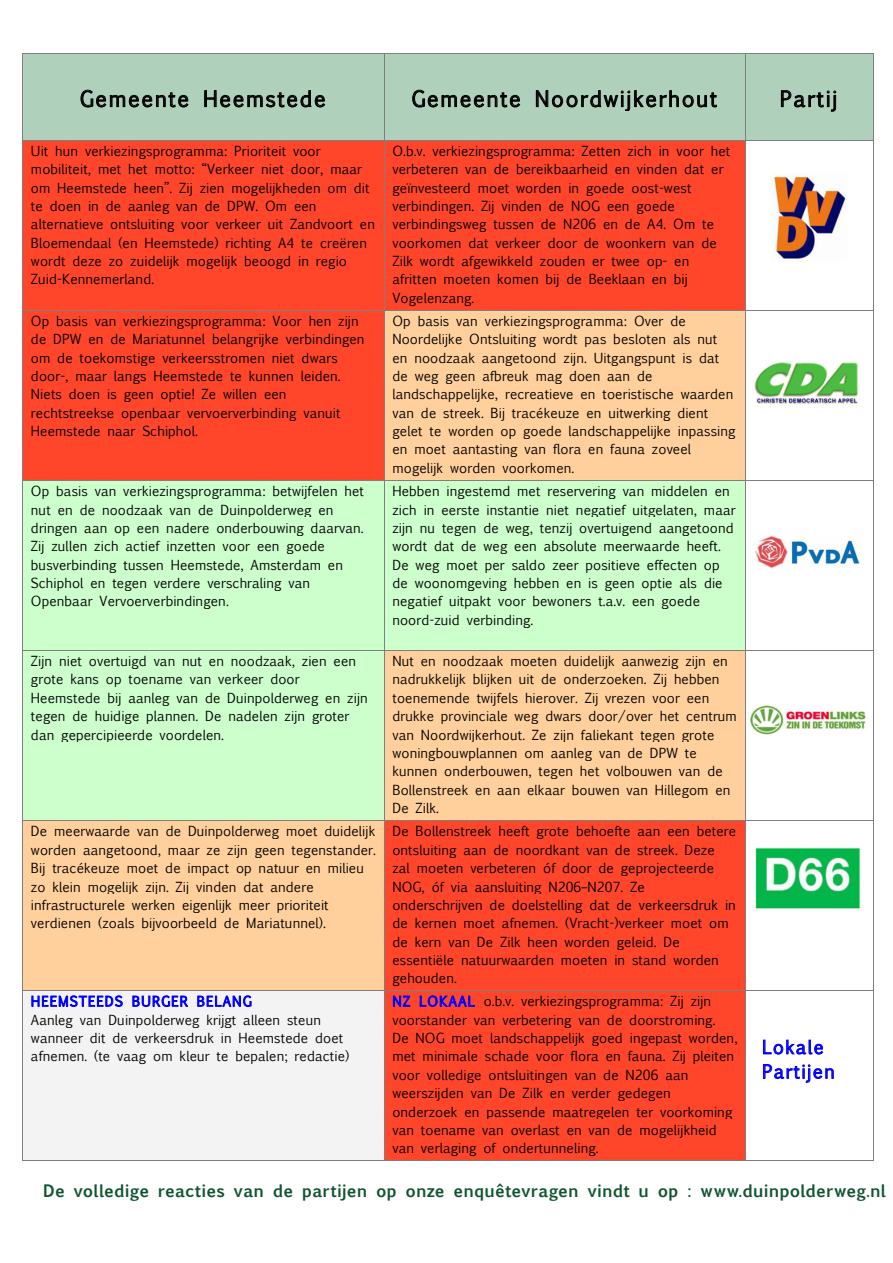
<style>
.page{position:relative;width:893px;height:1263px;background:#fff}
.page>*{position:absolute;margin:0;border:0;box-sizing:border-box;transform-origin:0 0}
.t1{font:20.85px "Euphemia UCAS";letter-spacing:.085em;color:#000}
.t2{font:18px/24.5px "Euphemia UCAS";letter-spacing:.085em;color:#00f}
.t3{font:700 16.5px "Euphemia UCAS";letter-spacing:.005em;color:#105432}
.t4{font:13.35px/18.5px "Euphemia UCAS";letter-spacing:.005em;color:#000}
.s1{color:#00f}
</style>
<div class="page">
<div style="left:23px;top:54px;width:361px;height:86px;background:#afd0bb"></div>
<svg style="left:81px;top:90px;width:108px;height:18px"></svg>
<svg style="left:204px;top:90px;width:121px;height:18px"></svg>
<div style="left:384px;top:54px;width:362px;height:86px;background:#afd0bb"></div>
<svg style="left:412px;top:90px;width:108px;height:18px"></svg>
<svg style="left:536px;top:90px;width:181px;height:21px"></svg>
<div style="left:746px;top:54px;width:127px;height:86px;background:#afd0bb"></div>
<svg style="left:781px;top:90px;width:55px;height:22px"></svg>
<hr style="left:23px;top:53px;width:361px;height:1px;background:#7f7f7f">
<hr style="left:384px;top:53px;width:361px;height:1px;background:#7f7f7f">
<hr style="left:746px;top:53px;width:127px;height:1px;background:#7f7f7f">
<hr style="left:22px;top:54px;width:1px;height:86px;background:#7f7f7f">
<hr style="left:384px;top:54px;width:1px;height:86px;background:#7f7f7f">
<hr style="left:745px;top:54px;width:1px;height:86px;background:#7f7f7f">
<hr style="left:873px;top:54px;width:1px;height:86px;background:#7f7f7f">
<div style="left:23px;top:140px;width:361px;height:170px;background:#ff452a"></div>
<div style="left:384px;top:140px;width:362px;height:170px;background:#ff452a"></div>
<hr style="left:23px;top:140px;width:361px;height:1px;background:#7f7f7f">
<hr style="left:384px;top:140px;width:361px;height:1px;background:#7f7f7f">
<hr style="left:746px;top:140px;width:127px;height:1px;background:#7f7f7f">
<hr style="left:22px;top:140px;width:1px;height:170px;background:#7f7f7f">
<hr style="left:384px;top:140px;width:1px;height:170px;background:#7f7f7f">
<hr style="left:745px;top:140px;width:1px;height:170px;background:#7f7f7f">
<hr style="left:873px;top:140px;width:1px;height:170px;background:#7f7f7f">
<div style="left:23px;top:311px;width:361px;height:169px;background:#ff452a"></div>
<div style="left:384px;top:311px;width:362px;height:169px;background:#ffcf9c"></div>
<hr style="left:23px;top:310px;width:361px;height:1px;background:#7f7f7f">
<hr style="left:384px;top:310px;width:361px;height:1px;background:#7f7f7f">
<hr style="left:746px;top:310px;width:127px;height:1px;background:#7f7f7f">
<hr style="left:22px;top:311px;width:1px;height:169px;background:#7f7f7f">
<hr style="left:384px;top:311px;width:1px;height:169px;background:#7f7f7f">
<hr style="left:745px;top:311px;width:1px;height:169px;background:#7f7f7f">
<hr style="left:873px;top:311px;width:1px;height:169px;background:#7f7f7f">
<div style="left:23px;top:481px;width:361px;height:169px;background:#cfc"></div>
<div style="left:384px;top:481px;width:362px;height:169px;background:#cfc"></div>
<hr style="left:23px;top:480px;width:361px;height:1px;background:#7f7f7f">
<hr style="left:384px;top:480px;width:361px;height:1px;background:#7f7f7f">
<hr style="left:746px;top:480px;width:127px;height:1px;background:#7f7f7f">
<hr style="left:22px;top:481px;width:1px;height:169px;background:#7f7f7f">
<hr style="left:384px;top:481px;width:1px;height:169px;background:#7f7f7f">
<hr style="left:745px;top:481px;width:1px;height:169px;background:#7f7f7f">
<hr style="left:873px;top:481px;width:1px;height:169px;background:#7f7f7f">
<div style="left:23px;top:651px;width:361px;height:169px;background:#cfc"></div>
<div style="left:384px;top:651px;width:362px;height:169px;background:#ffcf9c"></div>
<hr style="left:23px;top:650px;width:361px;height:1px;background:#7f7f7f">
<hr style="left:384px;top:650px;width:361px;height:1px;background:#7f7f7f">
<hr style="left:746px;top:650px;width:127px;height:1px;background:#7f7f7f">
<hr style="left:22px;top:651px;width:1px;height:169px;background:#7f7f7f">
<hr style="left:384px;top:651px;width:1px;height:169px;background:#7f7f7f">
<hr style="left:745px;top:651px;width:1px;height:169px;background:#7f7f7f">
<hr style="left:873px;top:651px;width:1px;height:169px;background:#7f7f7f">
<div style="left:23px;top:821px;width:361px;height:169px;background:#ffcf9c"></div>
<div style="left:384px;top:821px;width:362px;height:169px;background:#ff452a"></div>
<hr style="left:23px;top:820px;width:361px;height:1px;background:#7f7f7f">
<hr style="left:384px;top:820px;width:361px;height:1px;background:#7f7f7f">
<hr style="left:746px;top:820px;width:127px;height:1px;background:#7f7f7f">
<hr style="left:22px;top:821px;width:1px;height:169px;background:#7f7f7f">
<hr style="left:384px;top:821px;width:1px;height:169px;background:#7f7f7f">
<hr style="left:745px;top:821px;width:1px;height:169px;background:#7f7f7f">
<hr style="left:873px;top:821px;width:1px;height:169px;background:#7f7f7f">
<div style="left:23px;top:991px;width:361px;height:169px;background:#f3f3f3"></div>
<svg style="left:32px;top:995px;width:91px;height:12px"></svg>
<svg style="left:133px;top:995px;width:55px;height:12px"></svg>
<svg style="left:197px;top:995px;width:54px;height:12px"></svg>
<div style="left:384px;top:991px;width:362px;height:169px;background:#ff452a"></div>
<svg style="left:393px;top:996px;width:17px;height:11px"></svg>
<svg style="left:420px;top:995px;width:55px;height:12px"></svg>
<svg style="left:763px;top:1040px;width:71px;height:43px"></svg>
<hr style="left:23px;top:990px;width:361px;height:1px;background:#7f7f7f">
<hr style="left:384px;top:990px;width:361px;height:1px;background:#7f7f7f">
<hr style="left:746px;top:990px;width:127px;height:1px;background:#7f7f7f">
<hr style="left:22px;top:991px;width:1px;height:169px;background:#7f7f7f">
<hr style="left:23px;top:1160px;width:361px;height:1px;background:#7f7f7f">
<hr style="left:384px;top:991px;width:1px;height:169px;background:#7f7f7f">
<hr style="left:384px;top:1160px;width:361px;height:1px;background:#7f7f7f">
<hr style="left:745px;top:991px;width:1px;height:169px;background:#7f7f7f">
<hr style="left:746px;top:1160px;width:127px;height:1px;background:#7f7f7f">
<hr style="left:873px;top:991px;width:1px;height:169px;background:#7f7f7f">
<img style="left:771px;top:174px;width:76px;height:86px">
<img style="left:755px;top:535px;width:105px;height:34px">
<img style="left:755px;top:847px;width:106px;height:62px">
<img style="left:754px;top:362px;width:104px;height:43px">
<img style="left:750px;top:705px;width:116px;height:30px">
<p class="t1" style="left:80px;top:84px;width:247px">Gemeente Heemstede</p>
<p class="t1" style="left:411px;top:84px;width:307px">Gemeente Noordwijkerhout</p>
<p class="t1" style="left:780px;top:84px;width:59px">Partij</p>
<p class="t4" style="left:31px;top:141px;width:345px">Uit hun verkiezingsprogramma: Prioriteit voor mobiliteit, met het motto: “Verkeer niet door, maar om Heemstede heen”. Zij zien mogelijkheden om dit te doen in de aanleg van de DPW. Om een alternatieve ontsluiting voor verkeer uit Zandvoort en Bloemendaal (en Heemstede) richting A4 te creëren wordt deze zo zuidelijk mogelijk beoogd in regio Zuid-Kennemerland.</p>
<p class="t4" style="left:392px;top:141px;width:340px">O.b.v. verkiezingsprogramma: Zetten zich in voor het verbeteren van de bereikbaarheid en vinden dat er geïnvesteerd moet worden in goede oost-west verbindingen. Zij vinden de NOG een goede verbindingsweg tussen de N206 en de A4. Om te voorkomen dat verkeer door de woonkern van de Zilk wordt afgewikkeld zouden er twee op- en afritten moeten komen bij de Beeklaan en bij Vogelenzang.</p>
<p class="t4" style="left:31px;top:312px;width:335px">Op basis van verkiezingsprogramma: Voor hen zijn de DPW en de Mariatunnel belangrijke verbindingen om de toekomstige verkeersstromen niet dwars door-, maar langs Heemstede te kunnen leiden.<br>Niets doen is geen optie! Ze willen een rechtstreekse openbaar vervoerverbinding vanuit Heemstede naar Schiphol.</p>
<p class="t4" style="left:392px;top:312px;width:345px">Op basis van verkiezingsprogramma: Over de Noordelijke Ontsluiting wordt pas besloten als nut en noodzaak aangetoond zijn. Uitgangspunt is dat de weg geen afbreuk mag doen aan de landschappelijke, recreatieve en toeristische waarden van de streek. Bij tracékeuze en uitwerking dient gelet te worden op goede landschappelijke inpassing en moet aantasting van flora en fauna zoveel mogelijk worden voorkomen.</p>
<p class="t4" style="left:31px;top:482px;width:335px">Op basis van verkiezingsprogramma: betwijfelen het nut en de noodzaak van de Duinpolderweg en dringen aan op een nadere onderbouwing daarvan.<br>Zij zullen zich actief inzetten voor een goede busverbinding tussen Heemstede, Amsterdam en Schiphol en tegen verdere verschraling van Openbaar Vervoerverbindingen.</p>
<p class="t4" style="left:392px;top:482px;width:345px">Hebben ingestemd met reservering van middelen en zich in eerste instantie niet negatief uitgelaten, maar zijn nu tegen de weg, tenzij overtuigend aangetoond wordt dat de weg een absolute meerwaarde heeft.<br>De weg moet per saldo zeer positieve effecten op de woonomgeving hebben en is geen optie als die negatief uitpakt voor bewoners t.a.v. een goede noord-zuid verbinding.</p>
<p class="t4" style="left:31px;top:652px;width:338px">Zijn niet overtuigd van nut en noodzaak, zien een grote kans op toename van verkeer door Heemstede bij aanleg van de Duinpolderweg en zijn tegen de huidige plannen. De nadelen zijn groter dan gepercipieerde voordelen.</p>
<p class="t4" style="left:392px;top:652px;width:346px">Nut en noodzaak moeten duidelijk aanwezig zijn en nadrukkelijk blijken uit de onderzoeken. Zij hebben toenemende twijfels hierover. Zij vrezen voor een drukke provinciale weg dwars door/over het centrum van Noordwijkerhout. Ze zijn faliekant tegen grote woningbouwplannen om aanleg van de DPW te kunnen onderbouwen, tegen het volbouwen van de Bollenstreek en aan elkaar bouwen van Hillegom en De Zilk.</p>
<p class="t4" style="left:31px;top:822px;width:346px">De meerwaarde van de Duinpolderweg moet duidelijk worden aangetoond, maar ze zijn geen tegenstander.<br>Bij tracékeuze moet de impact op natuur en milieu zo klein mogelijk zijn. Zij vinden dat andere infrastructurele werken eigenlijk meer prioriteit verdienen (zoals bijvoorbeeld de Mariatunnel).</p>
<p class="t4" style="left:392px;top:822px;width:345px">De Bollenstreek heeft grote behoefte aan een betere ontsluiting aan de noordkant van de streek. Deze<br>zal moeten verbeteren óf door de geprojecteerde NOG, óf via aansluiting N206–N207. Ze onderschrijven de doelstelling dat de verkeersdruk in de kernen moet afnemen. (Vracht-)verkeer moet om de kern van De Zilk heen worden geleid. De essentiële natuurwaarden moeten in stand worden gehouden.</p>
<p class="t4" style="left:31px;top:992px;width:320px"><span class="s1">HEEMSTEEDS BURGER BELANG<br></span>Aanleg van Duinpolderweg krijgt alleen steun wanneer dit de verkeersdruk in Heemstede doet afnemen. (te vaag om kleur te bepalen; redactie)</p>
<p class="t4" style="left:392px;top:992px;width:347px"><span class="s1">NZ LOKAAL</span> o.b.v. verkiezingsprogramma: Zij zijn voorstander van verbetering van de doorstroming.<br>De NOG moet landschappelijk goed ingepast worden, met minimale schade voor flora en fauna. Zij pleiten voor volledige ontsluitingen van de N206 aan weerszijden van De Zilk en verder gedegen onderzoek en passende maatregelen ter voorkoming van toename van overlast en van de mogelijkheid van verlaging of ondertunneling.</p>
<p class="t2" style="left:762px;top:1035px;width:74px">Lokale<br>Partijen</p>
<p class="t3" style="left:43px;top:1178px;width:844px">De volledige reacties van de partijen op onze enquêtevragen vindt u op : www.duinpolderweg.nl</p>
</div>
